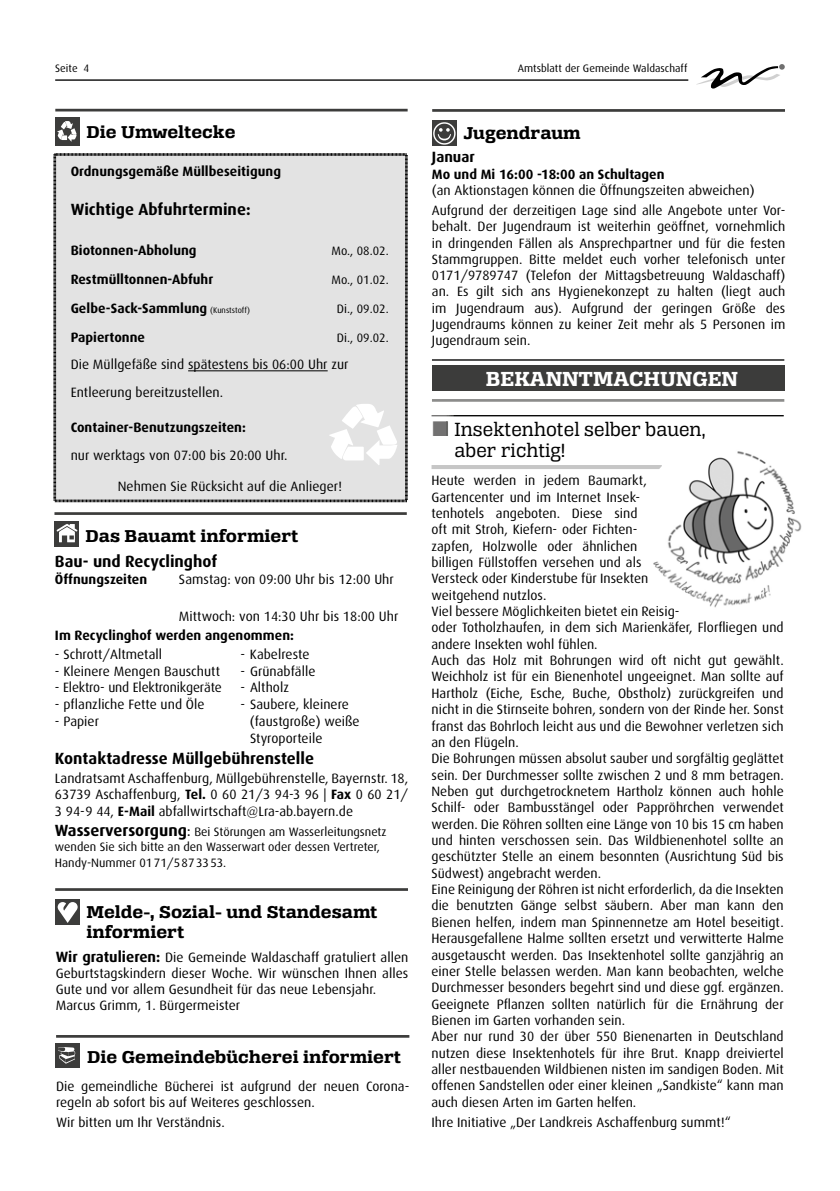
<style>
.page{position:relative;width:840px;height:1191px;background:#fff}
.page>*{position:absolute;margin:0;border:0;box-sizing:border-box;transform-origin:0 0}
.t1{font:21.6px "Alianza Slab 700";color:#fff;scale:1.07 1}
.t2{font:20.2px/21.8px "Alianza Slab 400";letter-spacing:.005em;color:#000}
.t3{font:18.2px/20.2px "Alianza Slab 700";color:#000;scale:1.11 1}
.t4{font:700 16.2px "Dax";letter-spacing:.005em;color:#000}
.t5{font:700 14.8px "Dax";color:#000}
.t6{font:13.6px/16.4px "Dax";color:#000}
.t7{font:700 13.6px "Dax";letter-spacing:.005em;color:#000}
.t8{font:12.2px/15.6px "Dax";color:#000}
.t9{font:10.8px "Dax";letter-spacing:.005em;color:#000}
.s1{font-weight:400;font-size:8.2px}
.s2{font-weight:700}
.s3{font-weight:700;font-size:16.2px}
.s4{font-size:16.2px}
.s5{font-weight:700;font-size:14.8px}
</style>
<div class="page">
<hr style="left:55px;top:79px;width:633px;height:2px;background:#000">
<svg style="left:696px;top:64px;width:88px;height:25px"></svg>
<div style="left:432px;top:120px;width:24px;height:26px;background:#3c3c3b"></div>
<hr style="left:432px;top:109px;width:352px;height:3px;background:#3c3c3b">
<svg style="left:433px;top:122px;width:22px;height:23px"></svg>
<div style="left:54px;top:521px;width:25px;height:25px;background:#3c3c3b"></div>
<svg style="left:57px;top:524px;width:20px;height:18px"></svg>
<hr style="left:54px;top:512px;width:352px;height:3px;background:#3c3c3b">
<div style="left:55px;top:899px;width:25px;height:26px;background:#3c3c3b"></div>
<svg style="left:58px;top:902px;width:20px;height:21px"></svg>
<hr style="left:55px;top:888px;width:353px;height:3px;background:#3c3c3b">
<div style="left:55px;top:117px;width:25px;height:28px;background:#3c3c3b"></div>
<svg style="left:57px;top:121px;width:20px;height:21px"></svg>
<hr style="left:55px;top:109px;width:352px;height:2px;background:#3c3c3b">
<div style="left:53px;top:153px;width:354px;height:349px;background:#e3e3e3"></div>
<div style="left:55px;top:1042px;width:25px;height:25px;background:#3c3c3b"></div>
<svg style="left:58px;top:1047px;width:17px;height:16px"></svg>
<hr style="left:56px;top:1035px;width:353px;height:2px;background:#3c3c3b">
<div style="left:431px;top:365px;width:352px;height:26px;background:#3c3c3b"></div>
<hr style="left:431px;top:359px;width:352px;height:2px;background:#000">
<hr style="left:431px;top:399px;width:352px;height:3px;background:#8c8c8b">
<hr style="left:431px;top:465px;width:230px;height:4px;background:#c6c6c6">
<img style="left:637px;top:439px;width:173px;height:173px;border-radius:50%">
<p class="t9" style="left:55px;top:63px;width:36px">Seite 4</p>
<p class="t9" style="left:517px;top:63px;width:171px">Amtsblatt der Gemeinde Waldaschaff</p>
<h3 class="t3" style="left:86px;top:124px;width:136px">Die Umweltecke</h3>
<p class="t7" style="left:71px;top:165px;width:212px">Ordnungsgemäße Müllbeseitigung</p>
<p class="t4" style="left:71px;top:202px;width:181px">Wichtige Abfuhrtermine:</p>
<p class="t7" style="left:71px;top:244px;width:127px">Biotonnen-Abholung</p>
<p class="t8" style="left:331px;top:244px;width:59px">Mo., 08.02.</p>
<p class="t7" style="left:71px;top:273px;width:144px">Restmülltonnen-Abfuhr</p>
<p class="t8" style="left:331px;top:273px;width:59px">Mo., 01.02.</p>
<p class="t7" style="left:71px;top:302px;width:181px">Gelbe-Sack-Sammlung <span class="s1">(Kunststoff)</span></p>
<p class="t8" style="left:336px;top:302px;width:53px">Di., 09.02.</p>
<p class="t7" style="left:71px;top:331px;width:76px">Papiertonne</p>
<p class="t8" style="left:336px;top:331px;width:53px">Di., 09.02.</p>
<p class="t6" style="left:71px;top:352px;width:279px;line-height:27.4px">Die Müllgefäße sind spätestens bis 06:00 Uhr zur<br>Entleerung bereitzustellen.</p>
<p class="t7" style="left:71px;top:421px;width:177px">Container-Benutzungszeiten:</p>
<p class="t6" style="left:71px;top:447px;width:218px">nur werktags von 07:00 bis 20:00 Uhr.</p>
<p class="t6" style="left:118px;top:479px;width:226px">Nehmen Sie Rücksicht auf die Anlieger!</p>
<h3 class="t3" style="left:86px;top:527px;width:193px">Das Bauamt informiert</h3>
<p class="t4" style="left:55px;top:553px;width:164px">Bau- und Recyclinghof</p>
<p class="t7" style="left:55px;top:572px;width:94px">Öffnungszeiten</p>
<p class="t6" style="left:179px;top:571px;width:216px">Samstag: von 09:00 Uhr bis 12:00 Uhr</p>
<p class="t6" style="left:179px;top:609px;width:221px">Mittwoch: von 14:30 Uhr bis 18:00 Uhr</p>
<p class="t7" style="left:55px;top:628px;width:240px">Im Recyclinghof werden angenommen:</p>
<p class="t6" style="left:55px;top:646px;width:109px">- Schrott/Altmetall</p>
<p class="t6" style="left:240px;top:646px;width:71px">- Kabelreste</p>
<p class="t6" style="left:55px;top:663px;width:166px">- Kleinere Mengen Bauschutt</p>
<p class="t6" style="left:240px;top:663px;width:76px">- Grünabfälle</p>
<p class="t6" style="left:55px;top:680px;width:168px">- Elektro- und Elektronikgeräte</p>
<p class="t6" style="left:240px;top:680px;width:50px">- Altholz</p>
<p class="t6" style="left:55px;top:697px;width:151px">- pflanzliche Fette und Öle</p>
<p class="t6" style="left:240px;top:697px;width:110px">- Saubere, kleinere</p>
<p class="t6" style="left:55px;top:714px;width:46px">- Papier</p>
<p class="t6" style="left:250px;top:714px;width:111px">(faustgroße) weiße<br>Styroporteile</p>
<p class="t4" style="left:55px;top:750px;width:260px">Kontaktadresse Müllgebührenstelle</p>
<p class="t6" style="left:55px;top:770px;width:354px;text-align:justify">Landratsamt Aschaffenburg, Müllgebührenstelle, Bayernstr. 18, 63739 Aschaffenburg, <span class="s2">Tel.</span> 0 60 21/3 94-3 96 | <span class="s2">Fax</span> 0 60 21/ 3 94-9 44, <span class="s2">E-Mail</span> abfallwirtschaft@Lra-ab.bayern.de</p>
<p class="t8" style="left:55px;top:824px;width:333px"><span class="s3">Wasserversorgung</span><span class="s4">:</span> Bei Störungen am Wasserleitungsnetz wenden Sie sich bitte an den Wasserwart oder dessen Vertreter,<br>Handy-Nummer 01 71/5 87 33 53.</p>
<h3 class="t3" style="left:86px;top:903px;width:264px">Melde-, Sozial- und Standesamt informiert</h3>
<p class="t6" style="left:56px;top:949px;width:354px"><span class="s5">Wir gratulieren:</span> Die Gemeinde Waldaschaff gratuliert allen Geburtstagskindern dieser Woche. Wir wünschen Ihnen alles Gute und vor allem Gesundheit für das neue Lebensjahr.<br>Marcus Grimm, 1. Bürgermeister</p>
<h3 class="t3" style="left:87px;top:1048px;width:284px">Die Gemeindebücherei informiert</h3>
<p class="t6" style="left:56px;top:1078px;width:354px">Die gemeindliche Bücherei ist aufgrund der neuen Corona&shy;regeln ab sofort bis auf Weiteres geschlossen.</p>
<p class="t6" style="left:56px;top:1114px;width:170px">Wir bitten um Ihr Verständnis.</p>
<h3 class="t3" style="left:463px;top:124px;width:107px">Jugendraum</h3>
<p class="t5" style="left:431px;top:150px;width:44px">Januar</p>
<p class="t7" style="left:431px;top:167px;width:234px">Mo und Mi 16:00 -18:00 an Schultagen</p>
<p class="t6" style="left:431px;top:181px;width:355px;line-height:20px">(an Aktionstagen können die Öffnungszeiten abweichen)<br>Aufgrund der derzeitigen Lage sind alle Angebote unter Vor-</p>
<p class="t6" style="left:431px;top:219px;width:355px;text-align:justify">behalt. Der Jugendraum ist weiterhin geöffnet, vornehmlich in dringenden Fällen als Ansprechpartner und für die festen Stammgruppen. Bitte meldet euch vorher telefonisch unter 0171/9789747 (Telefon der Mittagsbetreuung Waldaschaff) an. Es gilt sich ans Hygienekonzept zu halten (liegt auch im Jugendraum aus). Aufgrund der geringen Größe des Jugendraums können zu keiner Zeit mehr als 5 Personen im Jugendraum sein.</p>
<h1 class="t1" style="left:485px;top:371px;width:237px">BEKANNTMACHUNGEN</h1>
<h2 class="t2" style="left:454px;top:420px;width:252px">Insektenhotel selber bauen, aber richtig!</h2>
<p class="t6" style="left:431px;top:473px;width:353px">Heute werden in jedem Baumarkt,<br>Gartencenter und im Internet Insek-<br>tenhotels angeboten. Diese sind<br>oft mit Stroh, Kiefern- oder Fichten-<br>zapfen, Holzwolle oder ähnlichen<br>billigen Füllstoffen versehen und als<br>Versteck oder Kinderstube für Insekten<br>weitgehend nutzlos.<br>Viel bessere Möglichkeiten bietet ein Reisig-<br>oder Totholzhaufen, in dem sich Marienkäfer, Florfliegen und andere Insekten wohl fühlen.<br>Auch das Holz mit Bohrungen wird oft nicht gut gewählt.<br>Weichholz ist für ein Bienenhotel ungeeignet. Man sollte auf Hartholz (Eiche, Esche, Buche, Obstholz) zurückgreifen und nicht in die Stirnseite bohren, sondern von der Rinde her. Sonst franst das Bohrloch leicht aus und die Bewohner verletzen sich an den Flügeln.<br>Die Bohrungen müssen absolut sauber und sorgfältig geglättet sein. Der Durchmesser sollte zwischen 2 und 8 mm betragen.<br>Neben gut durchgetrocknetem Hartholz können auch hohle Schilf- oder Bambusstängel oder Pappröhrchen verwendet werden. Die Röhren sollten eine Länge von 10 bis 15 cm haben und hinten verschossen sein. Das Wildbienenhotel sollte an geschützter Stelle an einem besonnten (Ausrichtung Süd bis Südwest) angebracht werden.<br>Eine Reinigung der Röhren ist nicht erforderlich, da die Insekten die benutzten Gänge selbst säubern. Aber man kann den Bienen helfen, indem man Spinnennetze am Hotel beseitigt.<br>Herausgefallene Halme sollten ersetzt und verwitterte Halme ausgetauscht werden. Das Insektenhotel sollte ganzjährig an einer Stelle belassen werden. Man kann beobachten, welche Durchmesser besonders begehrt sind und diese ggf. ergänzen.<br>Geeignete Pflanzen sollten natürlich für die Ernährung der Bienen im Garten vorhanden sein.<br>Aber nur rund 30 der über 550 Bienenarten in Deutschland nutzen diese Insektenhotels für ihre Brut. Knapp dreiviertel aller nestbauenden Wildbienen nisten im sandigen Boden. Mit offenen Sandstellen oder einer kleinen „Sandkiste“ kann man auch diesen Arten im Garten helfen.</p>
<p class="t6" style="left:431px;top:1114px;width:300px">Ihre Initiative „Der Landkreis Aschaffenburg summt!“</p>
</div>
